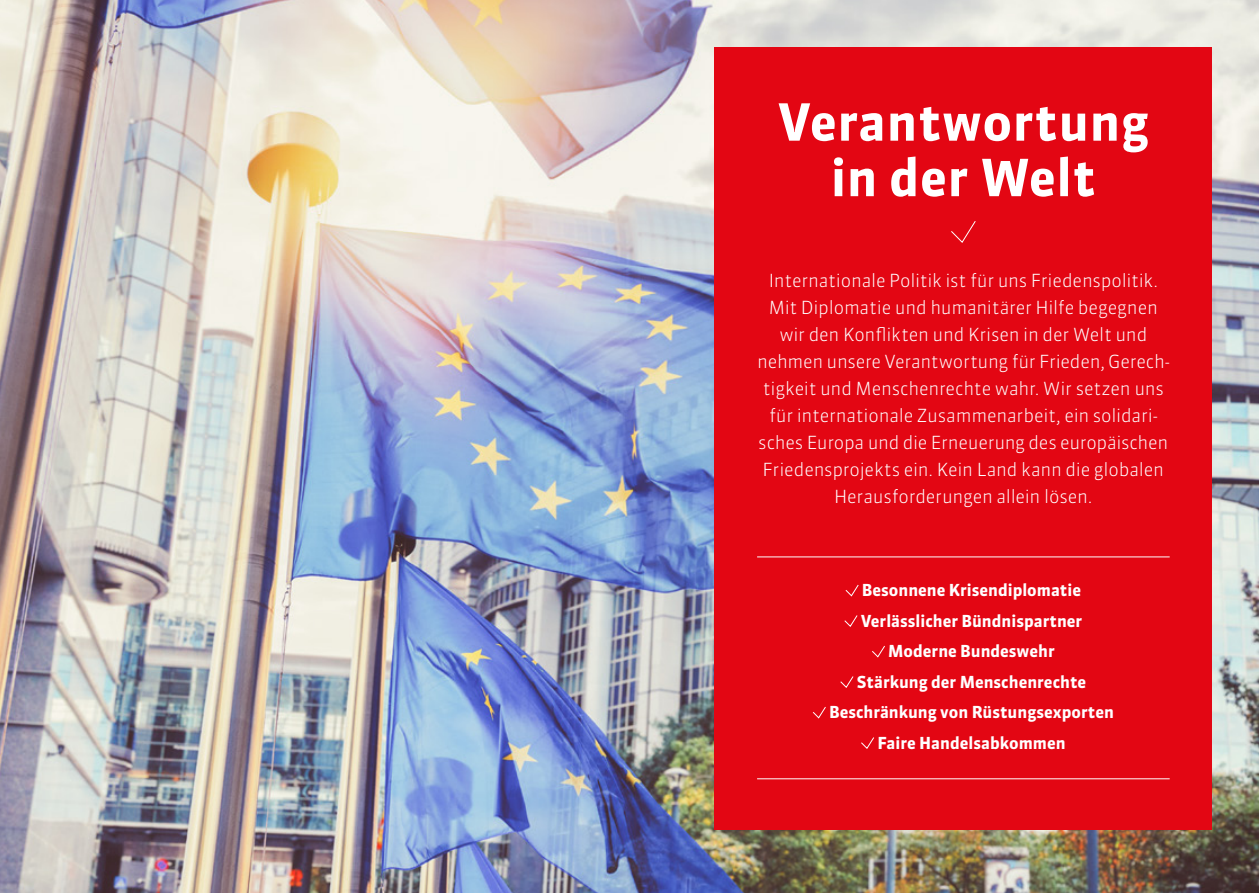
<style>
.page{position:relative;width:1259px;height:893px;background:#fff}
.page>*{position:absolute;margin:0;border:0;box-sizing:border-box;transform-origin:0 0}
.t1{font:700 51px/55.5px "Sanuk Pro";letter-spacing:.015em;color:#fff;text-align:center}
.t2{font:300 18px/27px "Sanuk Pro";letter-spacing:-.015em;color:#fff;text-align:center}
.t3{font:700 16.5px/30.5px "Sanuk Pro";color:#fff;text-align:center}
</style>
<div class="page">
<img style="left:0;top:0;width:1259px;height:893px">
<div style="left:714px;top:47px;width:498px;height:782px;background:#e30613"></div>
<svg style="left:951px;top:221px;width:25px;height:22px"></svg>
<svg style="left:845px;top:584px;width:14px;height:13px"></svg>
<svg style="left:844px;top:615px;width:14px;height:12px"></svg>
<svg style="left:872px;top:645px;width:13px;height:13px"></svg>
<svg style="left:840px;top:676px;width:14px;height:12px"></svg>
<svg style="left:812px;top:706px;width:14px;height:13px"></svg>
<svg style="left:861px;top:737px;width:13px;height:12px"></svg>
<hr style="left:757px;top:556px;width:412px;height:1px;background:#fff">
<hr style="left:757px;top:778px;width:412px;height:1px;background:#fff">
<h1 class="t1" style="left:777px;top:95px;width:373px">Verantwortung in der Welt</h1>
<p class="t2" style="left:757px;top:266px;width:414px">Internationale Politik ist für uns Friedenspolitik.<br>Mit Diplomatie und humanitärer Hilfe begegnen wir den Konflikten und Krisen in der Welt und nehmen unsere Verantwortung für Frieden, Gerech&shy;tigkeit und Menschenrechte wahr. Wir setzen uns für internationale Zusammenarbeit, ein solidari&shy;sches Europa und die Erneuerung des europäischen Friedensprojekts ein. Kein Land kann die globalen Herausforderungen allein lösen.</p>
<p class="t3" style="left:829px;top:575px;width:286px">Besonnene Krisendiplomatie<br>Verlässlicher Bündnispartner<br>Moderne Bundeswehr<br>Stärkung der Menschenrechte<br>Beschränkung von Rüstungsexporten<br>Faire Handelsabkommen</p>
</div>
